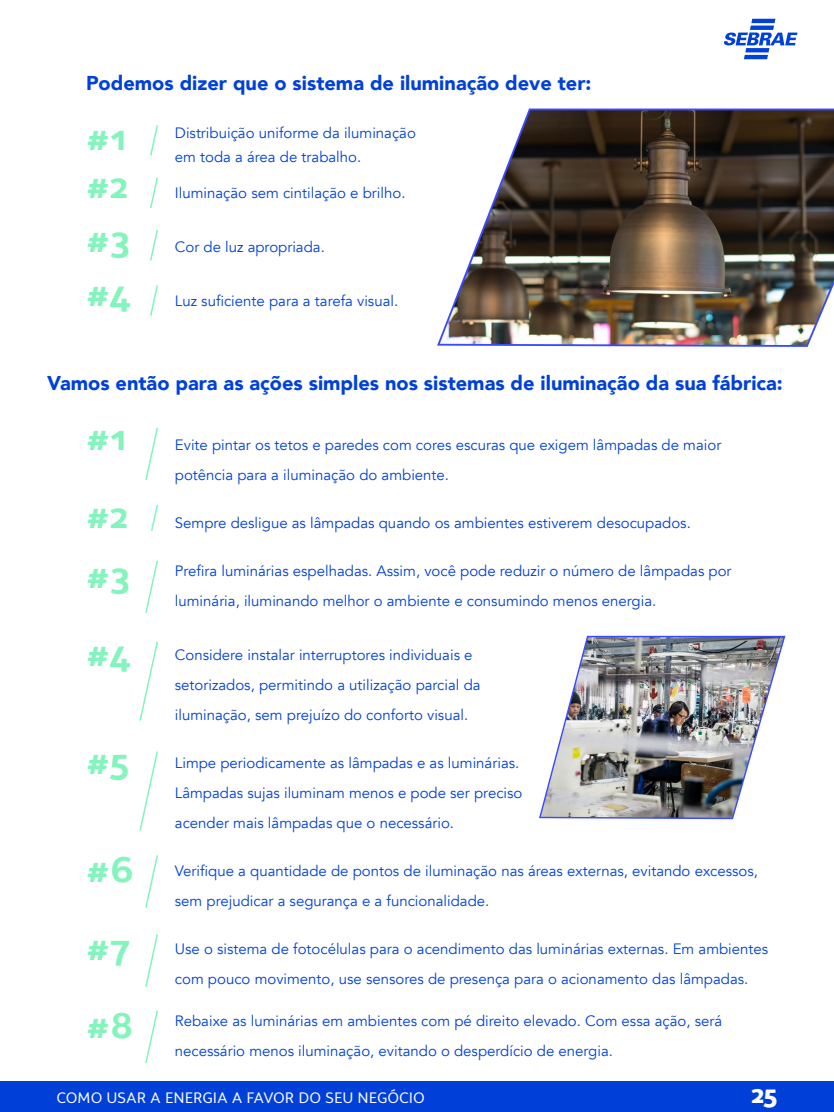
<style>
.page{position:relative;width:834px;height:1112px;background:#fff}
.page>*{position:absolute;margin:0;border:0;box-sizing:border-box;transform-origin:0 0}
.t1{font:700 36px/78px "Campuni";color:#83f4bc}
.t2{font:900 25px "Campuni";color:#fff}
.t3{font:900 20px "Avenir";color:#0041d9}
.t4{font:15px/30px "Avenir";color:#0040d9}
.t5{font:15px "Campuni";color:#fff}
</style>
<div class="page">
<div style="left:0;top:1082px;width:834px;height:30px;background:#0040d9"></div>
<svg style="left:150px;top:125px;width:8px;height:31px"></svg>
<svg style="left:150px;top:177px;width:8px;height:31px"></svg>
<svg style="left:145px;top:427px;width:13px;height:53px"></svg>
<svg style="left:151px;top:505px;width:7px;height:26px"></svg>
<svg style="left:145px;top:560px;width:13px;height:53px"></svg>
<svg style="left:139px;top:641px;width:19px;height:80px"></svg>
<svg style="left:139px;top:751px;width:19px;height:80px"></svg>
<svg style="left:145px;top:855px;width:13px;height:53px"></svg>
<svg style="left:145px;top:934px;width:13px;height:53px"></svg>
<svg style="left:150px;top:230px;width:8px;height:31px"></svg>
<svg style="left:150px;top:285px;width:8px;height:31px"></svg>
<img style="left:539px;top:635px;width:247px;height:185px">
<img style="left:437px;top:108px;width:397px;height:239px">
<svg style="left:145px;top:1010px;width:13px;height:53px"></svg>
<svg style="left:724px;top:19px;width:74px;height:40px"></svg>
<h3 class="t3" style="left:86px;top:66px;width:507px">Podemos dizer que o sistema de iluminação deve ter:</h3>
<h1 class="t1" style="left:86px;top:114px;width:44px;line-height:48px">#1 #2</h1>
<h1 class="t1" style="left:86px;top:213px;width:47px;line-height:54px">#3 #4</h1>
<p class="t4" style="left:175px;top:121px;width:243px;line-height:24px">Distribuição uniforme da iluminação em toda a área de trabalho.</p>
<p class="t4" style="left:175px;top:178px;width:232px">Iluminação sem cintilação e brilho.</p>
<p class="t4" style="left:175px;top:232px;width:151px">Cor de luz apropriada.</p>
<p class="t4" style="left:175px;top:286px;width:225px">Luz suficiente para a tarefa visual.</p>
<h3 class="t3" style="left:47px;top:366px;width:737px">Vamos então para as ações simples nos sistemas de iluminação da sua fábrica:</h3>
<h1 class="t1" style="left:86px;top:399px;width:44px">#1 #2</h1>
<h1 class="t1" style="left:86px;top:537px;width:47px">#3 #4</h1>
<h1 class="t1" style="left:86px;top:723px;width:45px">#5</h1>
<h1 class="t1" style="left:86px;top:831px;width:49px">#6 #7</h1>
<h1 class="t1" style="left:86px;top:987px;width:48px">#8</h1>
<p class="t4" style="left:175px;top:430px;width:548px">Evite pintar os tetos e paredes com cores escuras que exigem lâmpadas de maior potência para a iluminação do ambiente.</p>
<p class="t4" style="left:175px;top:508px;width:517px">Sempre desligue as lâmpadas quando os ambientes estiverem desocupados.</p>
<p class="t4" style="left:175px;top:556px;width:558px">Prefira luminárias espelhadas. Assim, você pode reduzir o número de lâmpadas por luminária, iluminando melhor o ambiente e consumindo menos energia.</p>
<p class="t4" style="left:175px;top:640px;width:307px">Considere instalar interruptores individuais e setorizados, permitindo a utilização parcial da iluminação, sem prejuízo do conforto visual.</p>
<p class="t4" style="left:175px;top:748px;width:349px">Limpe periodicamente as lâmpadas e as luminárias.<br>Lâmpadas sujas iluminam menos e pode ser preciso acender mais lâmpadas que o necessário.</p>
<p class="t4" style="left:175px;top:856px;width:585px">Verifique a quantidade de pontos de iluminação nas áreas externas, evitando excessos, sem prejudicar a segurança e a funcionalidade.</p>
<p class="t4" style="left:175px;top:934px;width:595px">Use o sistema de fotocélulas para o acendimento das luminárias externas. Em ambientes com pouco movimento, use sensores de presença para o acionamento das lâmpadas.</p>
<p class="t4" style="left:175px;top:1006px;width:549px">Rebaixe as luminárias em ambientes com pé direito elevado. Com essa ação, será necessário menos iluminação, evitando o desperdício de energia.</p>
<p class="t5" style="left:56px;top:1088px;width:370px">COMO USAR A ENERGIA A FAVOR DO SEU NEGÓCIO</p>
<h2 class="t2" style="left:751px;top:1078px;width:28px">25</h2>
</div>
